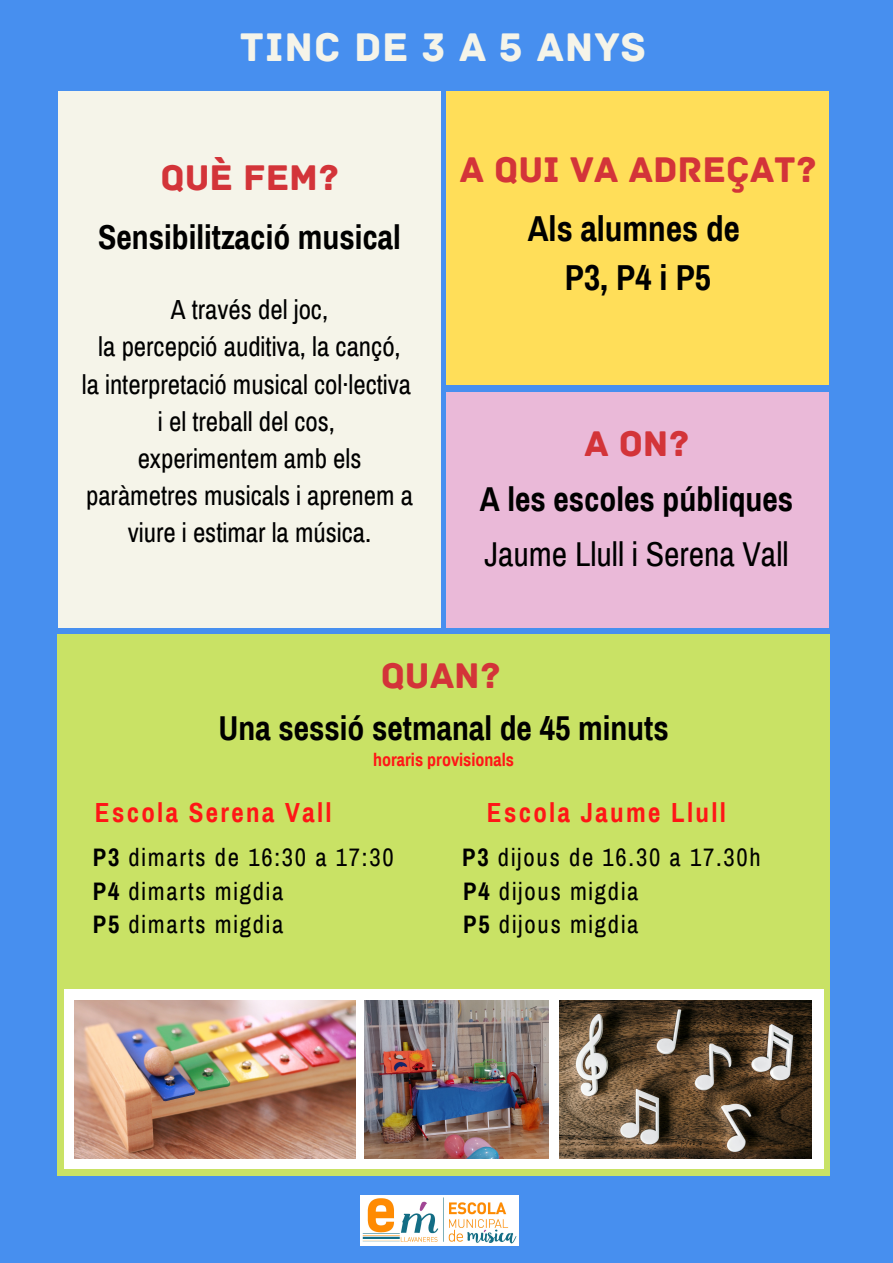
<style>
.page{position:relative;width:893px;height:1263px;background:#478fef}
.page>*{position:absolute;margin:0;border:0;box-sizing:border-box;transform-origin:0 0}
.t1{font:42px "Archive";letter-spacing:.02em;color:#f5f4e9}
.t2{font:37.5px "Archive";color:#d33439}
.t3{font:700 35.25px "Archivo Narrow";color:#000}
.t4{font:700 33.75px "Archivo Narrow";color:#000}
.t5{font:33.75px "Archivo Narrow";color:#000}
.t6{font:27px/37.2px "Archivo Narrow";color:#000;text-align:center}
.t7{font:700 27px "Archivo Narrow";letter-spacing:.085em;color:#ff1616}
.t8{font:24.75px "Archivo Narrow";letter-spacing:.07em;color:#000}
.t9{font:700 18px "Archivo Narrow";color:#ff1616}
.s1{font-weight:700}
</style>
<div class="page">
<div style="left:58px;top:91px;width:383px;height:536px;background:#f5f4e9"></div>
<div style="left:57px;top:634px;width:772px;height:542px;background:#c9e265"></div>
<div style="left:447px;top:91px;width:382px;height:294px;background:#ffde59"></div>
<img style="left:360px;top:1195px;width:159px;height:51px">
<div style="left:447px;top:392px;width:382px;height:235px;background:#eab9d8"></div>
<div style="left:64px;top:989px;width:759px;height:180px;background:#fff"></div>
<img style="left:75px;top:1000px;width:280px;height:158px">
<img style="left:365px;top:1000px;width:183px;height:158px">
<img style="left:559px;top:1000px;width:253px;height:158px">
<p class="t1" style="left:240px;top:23px;width:408px">TINC DE 3 A 5 ANYS</p>
<p class="t2" style="left:160px;top:156px;width:179px">QUÈ FEM?</p>
<p class="t4" style="left:98px;top:219px;width:304px">Sensibilització musical</p>
<p class="t6" style="left:171px;top:292px;width:159px">A través del joc,</p>
<p class="t6" style="left:98px;top:329px;width:304px">la percepció auditiva, la cançó,</p>
<p class="t6" style="left:82px;top:366px;width:331px">la interpretació musical col·lectiva</p>
<p class="t6" style="left:158px;top:403px;width:178px">i el treball del cos,</p>
<p class="t6" style="left:86px;top:440px;width:328px">experimentem amb els paràmetres musicals i aprenem a viure i estimar la música.</p>
<p class="t2" style="left:459px;top:148px;width:358px">A QUI VA ADREÇAT?</p>
<p class="t3" style="left:528px;top:210px;width:214px">Als alumnes de</p>
<p class="t3" style="left:565px;top:259px;width:148px">P3, P4 i P5</p>
<p class="t2" style="left:584px;top:421px;width:106px">A ON?</p>
<p class="t4" style="left:480px;top:481px;width:315px">A les escoles públiques</p>
<p class="t5" style="left:484px;top:537px;width:306px">Jaume Llull i Serena Vall</p>
<p class="t2" style="left:381px;top:653px;width:121px">QUAN?</p>
<p class="t4" style="left:218px;top:710px;width:452px">Una sessió setmanal de 45 minuts</p>
<p class="t9" style="left:373px;top:750px;width:142px">horaris provisionals</p>
<p class="t7" style="left:95px;top:798px;width:238px">Escola Serena Vall</p>
<p class="t7" style="left:487px;top:798px;width:241px">Escola Jaume Llull</p>
<p class="t8" style="left:93px;top:845px;width:302px"><span class="s1">P3</span> dimarts de 16:30 a 17:30</p>
<p class="t8" style="left:462px;top:845px;width:300px"><span class="s1">P3</span> dijous de 16.30 a 17.30h</p>
<p class="t8" style="left:93px;top:878px;width:192px"><span class="s1">P4</span> dimarts migdia</p>
<p class="t8" style="left:463px;top:878px;width:177px"><span class="s1">P4</span> dijous migdia</p>
<p class="t8" style="left:93px;top:912px;width:192px"><span class="s1">P5</span> dimarts migdia</p>
<p class="t8" style="left:463px;top:912px;width:177px"><span class="s1">P5</span> dijous migdia</p>
</div>
